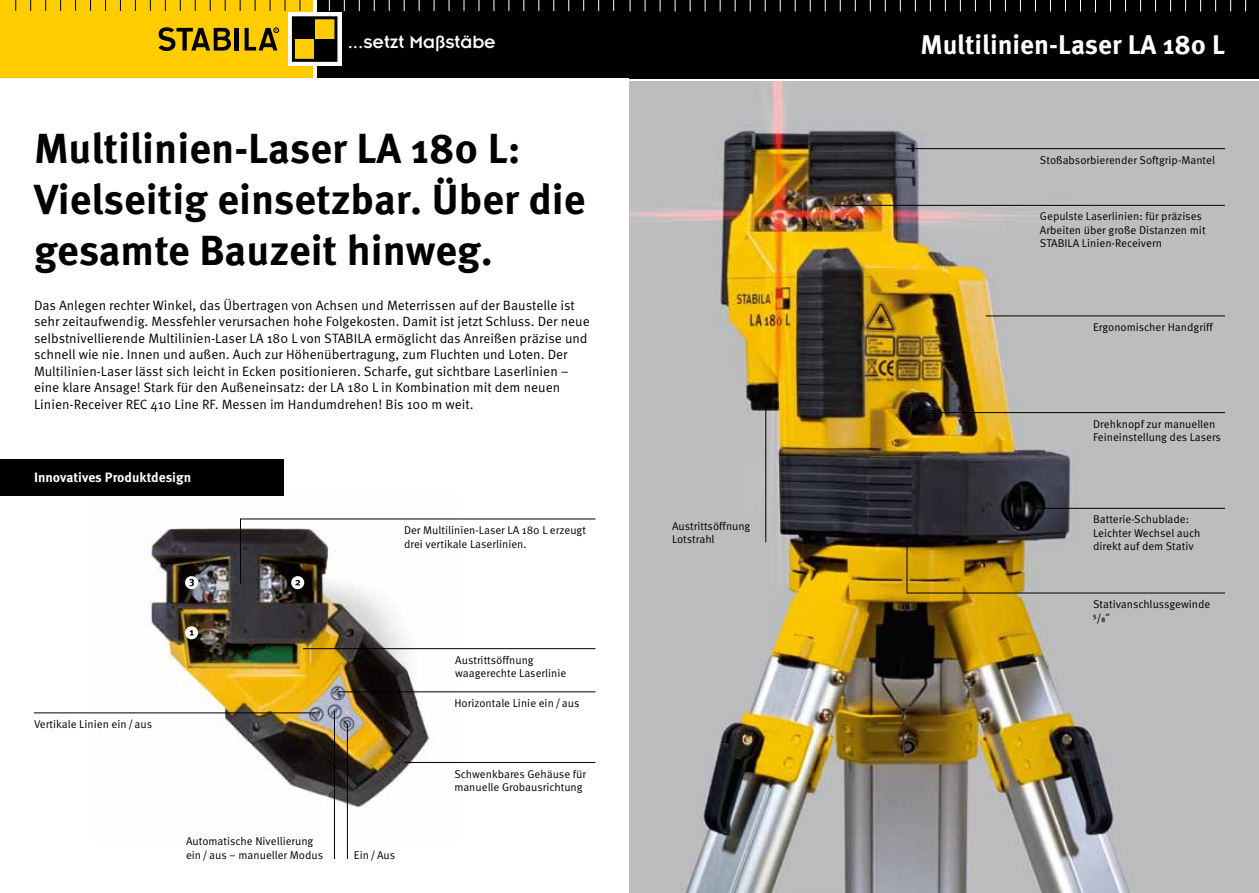
<style>
.page{position:relative;width:1259px;height:893px;background:#fff}
.page>*{position:absolute;margin:0;border:0;box-sizing:border-box;transform-origin:0 0}
.t1{font:700 42px/51px "Meta Pro";color:#000}
.t2{font:700 27px "Meta Pro";color:#fff}
.t3{font:19.5px "Insignia";color:#fff}
.t4{font:13.5px/16.5px "Meta Pro";color:#000}
.t5{font:700 13.5px "Meta Pro";color:#fff}
.t6{font:11.25px/13.5px "Meta Pro";color:#000}
</style>
<div class="page">
<div style="left:316px;top:0;width:313px;height:78px;background:#000"></div>
<div style="left:0;top:0;width:313px;height:78px;background:#fc0"></div>
<div style="left:288px;top:12px;width:53px;height:54px;background:linear-gradient(to right,#fff,#fff)"></div>
<div style="left:293px;top:39px;width:22px;height:21px;background:#fc0"></div>
<div style="left:315px;top:18px;width:21px;height:21px;background:#fc0"></div>
<div style="left:293px;top:18px;width:22px;height:21px;background:#000"></div>
<div style="left:315px;top:39px;width:21px;height:21px;background:#000"></div>
<div style="left:292px;top:16px;width:45px;height:46px;border:3px solid #000"></div>
<svg style="left:245px;top:28px;width:34px;height:23px"></svg>
<hr style="left:235px;top:28px;width:4px;height:22px;background:#000">
<svg style="left:158px;top:27px;width:73px;height:25px"></svg>
<div style="left:629px;top:0;width:629px;height:78px;background:#000"></div>
<svg style="left:1095px;top:0;width:1px;height:12px"></svg>
<img style="left:93px;top:492px;width:367px;height:350px">
<img style="left:629px;top:82px;width:629px;height:811px">
<svg style="left:185px;top:626px;width:13px;height:13px"></svg>
<svg style="left:190px;top:630px;width:3px;height:5px"></svg>
<svg style="left:291px;top:576px;width:13px;height:13px"></svg>
<svg style="left:295px;top:580px;width:5px;height:5px"></svg>
<div style="left:185px;top:576px;width:13px;height:13px;background:#fff;border-radius:50%"></div>
<svg style="left:189px;top:579px;width:5px;height:7px"></svg>
<div style="left:0;top:459px;width:283px;height:36px;background:#000"></div>
<hr style="left:338px;top:692px;width:257px;height:1px;background:#000">
<hr style="left:404px;top:762px;width:191px;height:1px;background:#000">
<hr style="left:303px;top:648px;width:292px;height:1px;background:#000">
<hr style="left:347px;top:724px;width:1px;height:135px;background:#000">
<hr style="left:334px;top:711px;width:1px;height:148px;background:#000">
<hr style="left:34px;top:713px;width:282px;height:1px;background:#000">
<hr style="left:240px;top:519px;width:355px;height:1px;background:#000">
<hr style="left:765px;top:407px;width:1px;height:135px;background:#000">
<hr style="left:941px;top:412px;width:284px;height:1px;background:#000">
<hr style="left:833px;top:205px;width:392px;height:1px;background:#000">
<hr style="left:906px;top:148px;width:319px;height:1px;background:#000">
<hr style="left:1033px;top:508px;width:192px;height:1px;background:#000">
<hr style="left:985px;top:316px;width:240px;height:1px;background:#000">
<svg style="left:906px;top:538px;width:319px;height:55px;background:#b1a278"></svg>
<hr style="left:240px;top:519px;width:1px;height:65px;background:#000">
<h3 class="t3" style="left:348px;top:31px;width:150px">...setzt Maßstäbe</h3>
<h2 class="t2" style="left:920px;top:28px;width:306px">Multilinien-Laser LA 180 L</h2>
<h1 class="t1" style="left:34px;top:123px;width:553px">Multilinien-Laser LA 180 L:<br>Vielseitig einsetzbar. Über die gesamte Bauzeit hinweg.</h1>
<p class="t4" style="left:34px;top:297px;width:557px">Das Anlegen rechter Winkel, das Übertragen von Achsen und Meterrissen auf der Baustelle ist sehr zeitaufwendig. Messfehler verursachen hohe Folgekosten. Damit ist jetzt Schluss. Der neue selbstnivellierende Multilinien-Laser LA 180 L von STABILA ermöglicht das Anreißen präzise und schnell wie nie. Innen und außen. Auch zur Höhenübertragung, zum Fluchten und Loten. Der Multilinien-Laser lässt sich leicht in Ecken positionieren. Scharfe, gut sichtbare Laserlinien – eine klare Ansage! Stark für den Außeneinsatz: der LA 180 L in Kombination mit dem neuen Linien-Receiver REC 410 Line RF. Messen im Handumdrehen! Bis 100 m weit.</p>
<p class="t5" style="left:34px;top:469px;width:159px">Innovatives Produktdesign</p>
<p class="t6" style="left:404px;top:523px;width:184px">Der Multilinien-Laser LA 180 L erzeugt drei vertikale Laserlinien.</p>
<p class="t6" style="left:34px;top:717px;width:120px">Vertikale Linien ein/aus</p>
<p class="t6" style="left:186px;top:835px;width:139px">Automatische Nivellierung ein/aus – manueller Modus</p>
<p class="t6" style="left:354px;top:848px;width:43px">Ein/Aus</p>
<p class="t6" style="left:455px;top:653px;width:113px">Austrittsöffnung waagerechte Laserlinie</p>
<p class="t6" style="left:454px;top:696px;width:127px">Horizontale Linie ein/aus</p>
<p class="t6" style="left:454px;top:767px;width:133px">Schwenkbares Gehäuse für manuelle Grobausrichtung</p>
<p class="t6" style="left:672px;top:519px;width:80px">Austrittsöffnung<br>Lotstrahl</p>
<p class="t6" style="left:1040px;top:153px;width:177px">Stoßabsorbierender Softgrip-Mantel</p>
<p class="t6" style="left:1040px;top:210px;width:167px">Gepulste Laserlinien: für präzises<br>Arbeiten über große Distanzen mit<br>STABILA Linien-Receivern</p>
<p class="t6" style="left:1093px;top:320px;width:121px">Ergonomischer Handgriff</p>
<p class="t6" style="left:1093px;top:417px;width:129px">Drehknopf zur manuellen<br>Feineinstellung des Lasers</p>
<p class="t6" style="left:1093px;top:513px;width:109px">Batterie-Schublade:<br>Leichter Wechsel auch direkt auf dem Stativ</p>
<p class="t6" style="left:1093px;top:598px;width:119px">Stativanschlussgewinde<br>5/8˝</p>
</div>
